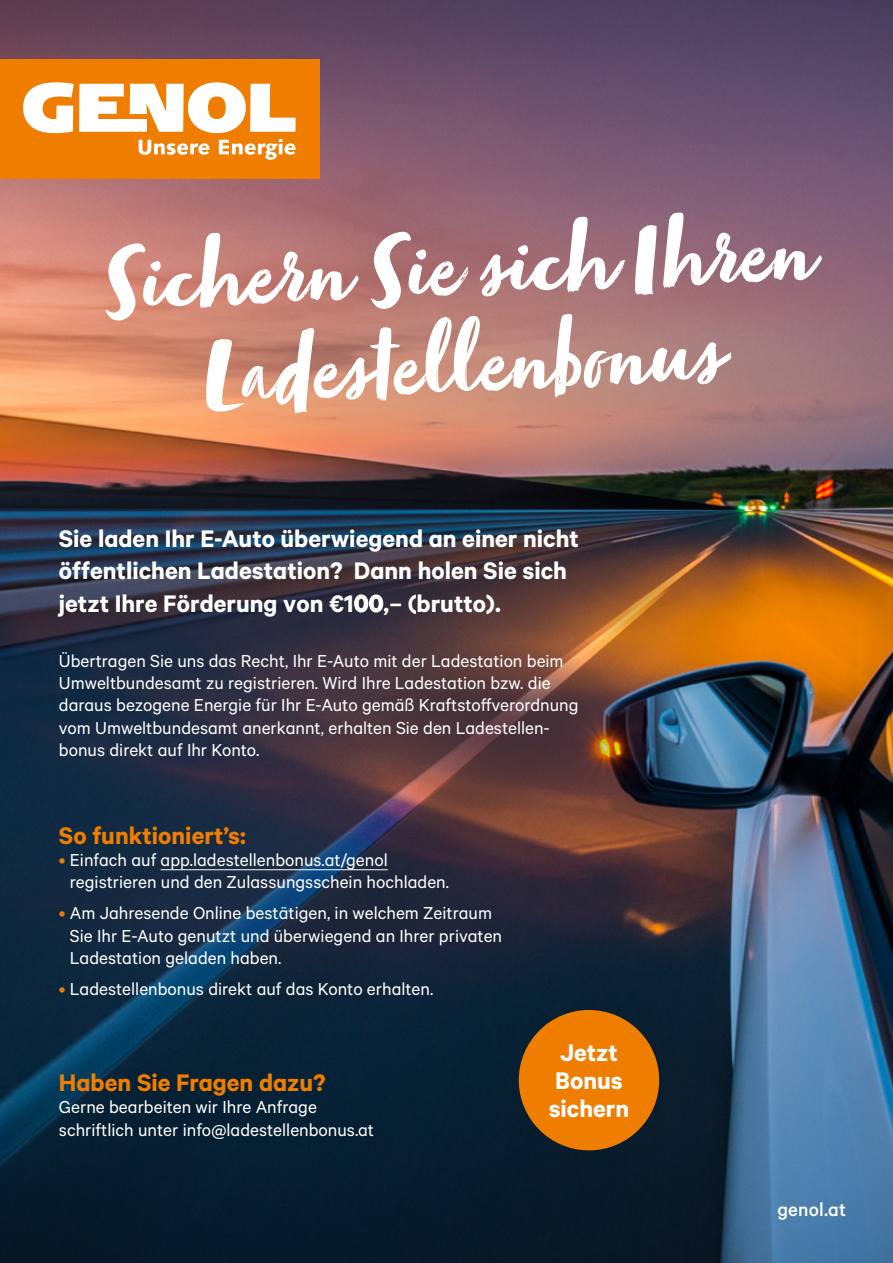
<style>
.page{position:relative;width:893px;height:1263px;background:#fff}
.page>*{position:absolute;margin:0;border:0;box-sizing:border-box;transform-origin:0 0}
.t1{font:101.55px/97.2px "Zooja Pro";color:#fff;text-align:center}
.t2{font:27px/32.4px "Calibre LH Headline";color:#fff}
.t3{font:27px "Calibre LH Headline";color:#ef7d00}
.t4{font:500 21px "Calibre LH";letter-spacing:.01em;color:#fff}
.t5{font:19.5px/22.5px "Calibre LH";color:#fff}
.s1{color:#ef7d00}
</style>
<div class="page">
<img style="left:0;top:0;width:893px;height:1263px">
<div style="left:0;top:60px;width:320px;height:119px;background:#ef7d00"></div>
<svg style="left:23px;top:82px;width:273px;height:51px"></svg>
<svg style="left:139px;top:140px;width:70px;height:15px"></svg>
<svg style="left:219px;top:139px;width:77px;height:21px"></svg>
<svg style="left:368px;top:645px;width:275px;height:169px;background:#5e3b39"></svg>
<svg style="left:405px;top:536px;width:298px;height:104px;background:#684232"></svg>
<hr style="left:161px;top:869px;width:227px;height:1px;background:#fff">
<div style="left:519px;top:1010px;width:140px;height:140px;background:#ef7d00;border-radius:50%"></div>
<h1 class="t1" style="left:101px;top:248px;width:711px;rotate:-3deg">Sichern Sie sich Ihren<br>Ladestellenbonus</h1>
<h2 class="t2" style="left:59px;top:522px;width:522px">Sie laden Ihr E-Auto überwiegend an einer nicht öffentlichen Ladestation? Dann holen Sie sich jetzt Ihre Förderung von €100,– (brutto).</h2>
<p class="t5" style="left:59px;top:649px;width:521px">Übertragen Sie uns das Recht, Ihr E-Auto mit der Ladestation beim Umweltbundesamt zu registrieren. Wird Ihre Ladestation bzw. die daraus bezogene Energie für Ihr E-Auto gemäß Kraftstoffverordnung vom Umweltbundesamt anerkannt, erhalten Sie den Ladestellen&shy;bonus direkt auf Ihr Konto.</p>
<h2 class="t3" style="left:59px;top:819px;width:189px">So funktioniert’s:</h2>
<p class="t5" style="left:70px;top:848px;width:381px;text-indent:-11px"><span class="s1">•</span> Einfach auf app.ladestellenbonus.at/genol registrieren und den Zulassungsschein hochladen.</p>
<p class="t5" style="left:70px;top:901px;width:434px;text-indent:-11px"><span class="s1">•</span> Am Jahresende Online bestätigen, in welchem Zeitraum<br>Sie Ihr E-Auto genutzt und überwiegend an Ihrer privaten<br>Ladestation geladen haben.</p>
<p class="t5" style="left:59px;top:977px;width:376px"><span class="s1">•</span> Ladestellenbonus direkt auf das Konto erhalten.</p>
<h2 class="t3" style="left:59px;top:1066px;width:268px">Haben Sie Fragen dazu?</h2>
<p class="t5" style="left:59px;top:1095px;width:317px">Gerne bearbeiten wir Ihre Anfrage schriftlich unter info@ladestellenbonus.at</p>
<h2 class="t2" style="left:549px;top:1038px;width:82px;line-height:27.8px;text-align:center">Jetzt<br>Bonus sichern</h2>
<p class="t4" style="left:777px;top:1197px;width:70px">genol.at</p>
</div>
